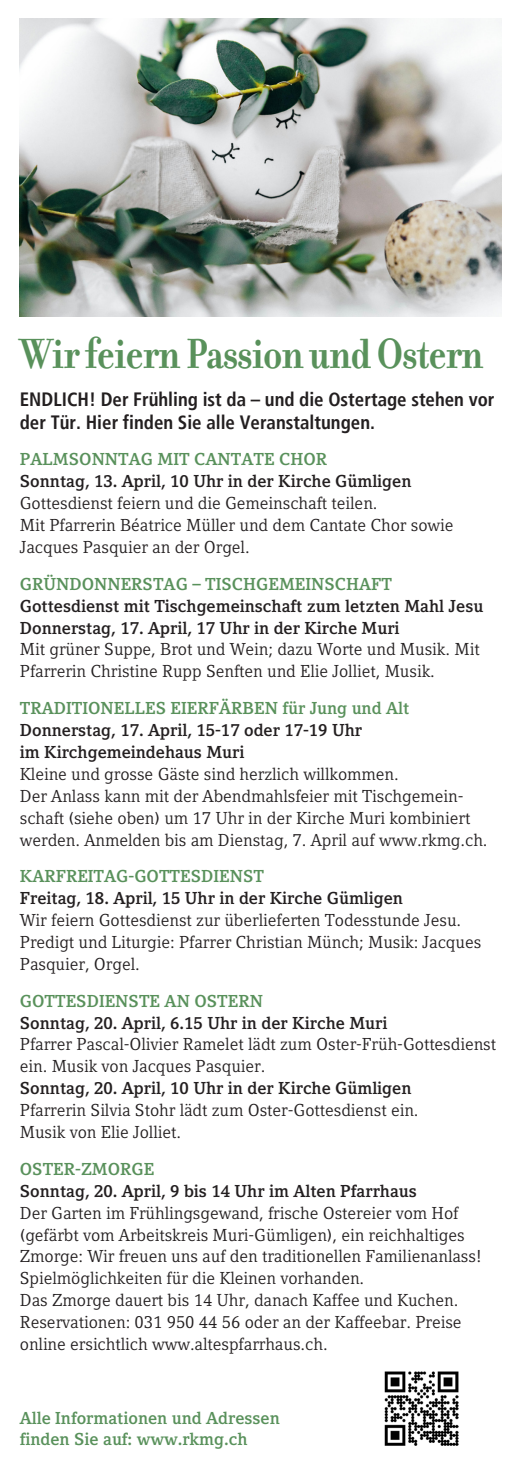
<style>
.page{position:relative;width:521px;height:1474px;background:#fff}
.page>*{position:absolute;margin:0;border:0;box-sizing:border-box;transform-origin:0 0}
.t1{font:700 45.5px "Filosofia OT";letter-spacing:-.015em;color:#59915b;scale:.85 1}
.t2{font:700 condensed 19.25px/22.8px "Frutiger";color:#231f20}
.t3{font:17.15px/21.9px "Compatil Letter LT Pro";letter-spacing:-.005em;color:#231f20}
.t4{font:700 17.15px/21.9px "Compatil Letter LT Pro";color:#231f20}
.t5{font:700 17.15px/21.9px "Compatil Letter LT Pro";color:#59915b}
</style>
<div class="page">
<img style="left:20px;top:18px;width:481px;height:298px">
<img style="left:384px;top:1371px;width:75px;height:74px">
<h1 class="t1" style="left:20px;top:326px;width:547px">Wir feiern Passion und Ostern</h1>
<p class="t2" style="left:20px;top:388px;width:476px">ENDLICH! Der Frühling ist da – und die Ostertage stehen vor der Tür. Hier finden Sie alle Veranstaltungen.</p>
<p class="t5" style="left:20px;top:449px;width:309px">PALMSONNTAG MIT CANTATE CHOR</p>
<p class="t4" style="left:20px;top:470px;width:393px">Sonntag, 13. April, 10 Uhr in der Kirche Gümligen</p>
<p class="t3" style="left:20px;top:492px;width:435px">Gottesdienst feiern und die Gemeinschaft teilen.<br>Mit Pfarrerin Béatrice Müller und dem Cantate Chor sowie<br>Jacques Pasquier an der Orgel.</p>
<p class="t5" style="left:20px;top:573px;width:374px">GRÜNDONNERSTAG – TISCHGEMEINSCHAFT</p>
<p class="t4" style="left:20px;top:595px;width:465px">Gottesdienst mit Tischgemeinschaft zum letzten Mahl Jesu<br>Donnerstag, 17. April, 17 Uhr in der Kirche Muri</p>
<p class="t3" style="left:20px;top:638px;width:461px">Mit grüner Suppe, Brot und Wein; dazu Worte und Musik. Mit<br>Pfarrerin Christine Rupp Senften und Elie Jolliet, Musik.</p>
<p class="t5" style="left:20px;top:697px;width:391px">TRADITIONELLES EIERFÄRBEN für Jung und Alt</p>
<p class="t4" style="left:20px;top:719px;width:344px">Donnerstag, 17. April, 15-17 oder 17-19 Uhr im Kirchgemeindehaus Muri</p>
<p class="t3" style="left:20px;top:763px;width:469px">Kleine und grosse Gäste sind herzlich willkommen.<br>Der Anlass kann mit der Abendmahlsfeier mit Tischgemein&shy;schaft (siehe oben) um 17 Uhr in der Kirche Muri kombiniert werden. Anmelden bis am Dienstag, 7. April auf www.rkmg.ch.</p>
<p class="t5" style="left:20px;top:865px;width:246px">KARFREITAG-GOTTESDIENST</p>
<p class="t4" style="left:20px;top:887px;width:385px">Freitag, 18. April, 15 Uhr in der Kirche Gümligen</p>
<p class="t3" style="left:20px;top:909px;width:463px">Wir feiern Gottesdienst zur überlieferten Todesstunde Jesu.<br>Predigt und Liturgie: Pfarrer Christian Münch; Musik: Jacques<br>Pasquier, Orgel.</p>
<p class="t5" style="left:20px;top:990px;width:245px">GOTTESDIENSTE AN OSTERN</p>
<p class="t4" style="left:20px;top:1011px;width:369px">Sonntag, 20. April, 6.15 Uhr in der Kirche Muri</p>
<p class="t3" style="left:20px;top:1033px;width:478px">Pfarrer Pascal-Olivier Ramelet lädt zum Oster-Früh-Gottesdienst ein. Musik von Jacques Pasquier.</p>
<p class="t4" style="left:20px;top:1077px;width:393px">Sonntag, 20. April, 10 Uhr in der Kirche Gümligen</p>
<p class="t3" style="left:20px;top:1099px;width:400px">Pfarrerin Silvia Stohr lädt zum Oster-Gottesdienst ein.<br>Musik von Elie Jolliet.</p>
<p class="t5" style="left:20px;top:1158px;width:136px">OSTER-ZMORGE</p>
<p class="t4" style="left:20px;top:1179px;width:398px">Sonntag, 20. April, 9 bis 14 Uhr im Alten Pfarrhaus</p>
<p class="t3" style="left:20px;top:1201px;width:463px">Der Garten im Frühlingsgewand, frische Ostereier vom Hof (gefärbt vom Arbeitskreis Muri-Gümligen), ein reichhaltiges Zmorge: Wir freuen uns auf den traditionellen Familienanlass!<br>Spielmöglichkeiten für die Kleinen vorhanden.<br>Das Zmorge dauert bis 14 Uhr, danach Kaffee und Kuchen.<br>Reservationen: 031 950 44 56 oder an der Kaffeebar. Preise online ersichtlich www.altespfarrhaus.ch.</p>
<p class="t5" style="left:20px;top:1406px;width:261px">Alle Informationen und Adressen finden Sie auf: www.rkmg.ch</p>
</div>
